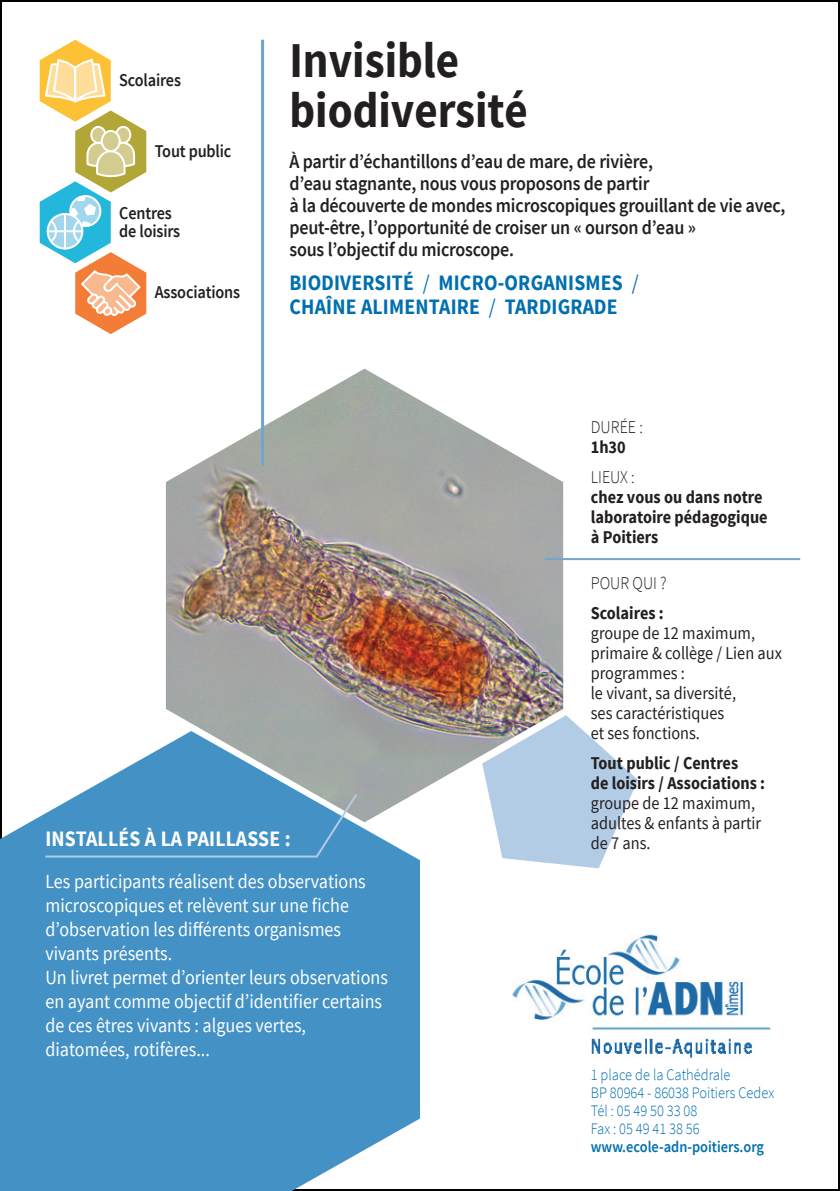
<style>
.page{position:relative;width:840px;height:1191px;background:#fff}
.page>*{position:absolute;margin:0;border:0;box-sizing:border-box;transform-origin:0 0}
.t1{font:700 50px/50px "Source Sans Pro";color:#231f20;scale:.9 1}
.t2{font:700 22px/24px "Source Sans Pro";letter-spacing:.01em;color:#006faf;scale:.9 1}
.t3{font:700 22px "Source Sans Pro";letter-spacing:.01em;color:#fff;scale:.9 1}
.t4{font:20px/24px "Source Sans Pro";color:#fff;scale:.9 1}
.t5{font:600 20px/22px "Source Sans Pro";letter-spacing:-.01em;color:#231f20;scale:.9 1}
.t6{font:18px/20px "Source Sans Pro";color:#231f20;scale:.9 1}
.t7{font:700 18px/20px "Source Sans Pro";color:#231f20;scale:.9 1}
.t8{font:600 18px/18px "Source Sans Pro";letter-spacing:-.01em;color:#231f20;scale:.9 1}
.t9{font:300 18px "Source Sans Pro";color:#231f20;scale:.9 1}
.t10{font:300 16px/18px "Source Sans Pro";color:#006faf;scale:.9 1}
.t11{font:600 16px "Source Sans Pro";color:#006faf;scale:.9 1}
.s1{font-weight:400}
</style>
<div class="page">
<svg style="left:0;top:731px;width:420px;height:460px;background:#549bc9"></svg>
<img style="left:512px;top:934px;width:258px;height:124px">
<svg style="left:494px;top:715px;width:143px;height:153px"></svg>
<img style="left:166px;top:369px;width:397px;height:453px">
<hr style="left:261px;top:40px;width:3px;height:425px;background:#71a5d0">
<hr style="left:544px;top:558px;width:255px;height:2px;background:#71a5d0">
<hr style="left:45px;top:855px;width:272px;height:2px;background:#b3cce5">
<svg style="left:313px;top:792px;width:46px;height:67px;background:#6da3c6"></svg>
<svg style="left:40px;top:40px;width:106px;height:294px"></svg>
<p class="t8" style="left:119px;top:72px;width:70px">Scolaires</p>
<p class="t8" style="left:155px;top:142px;width:87px">Tout public</p>
<p class="t8" style="left:119px;top:204px;width:69px">Centres de loisirs</p>
<p class="t8" style="left:155px;top:284px;width:96px">Associations</p>
<h1 class="t1" style="left:289px;top:37px;width:266px">Invisible biodiversité</h1>
<p class="t5" style="left:289px;top:151px;width:552px">À partir d’échantillons d’eau de mare, de rivière,<br>d’eau stagnante, nous vous proposons de partir<br>à la découverte de mondes microscopiques grouillant de vie avec, peut-être, l’opportunité de croiser un « ourson d’eau »<br>sous l’objectif du microscope.</p>
<p class="t2" style="left:289px;top:272px;width:389px">BIODIVERSITÉ <span class="s1">/</span> MICRO-ORGANISMES <span class="s1">/<br></span>CHAÎNE ALIMENTAIRE <span class="s1">/</span> TARDIGRADE</p>
<p class="t3" style="left:45px;top:824px;width:274px">INSTALLÉS À LA PAILLASSE :</p>
<p class="t4" style="left:45px;top:870px;width:382px">Les participants réalisent des observations microscopiques et relèvent sur une fiche d’observation les différents organismes vivants présents.<br>Un livret permet d’orienter leurs observations en ayant comme objectif d’identifier certains de ces êtres vivants : algues vertes, diatomées, rotifères...</p>
<p class="t9" style="left:590px;top:416px;width:59px">DURÉE :</p>
<p class="t7" style="left:590px;top:438px;width:40px">1h30</p>
<p class="t9" style="left:590px;top:466px;width:50px">LIEUX :</p>
<p class="t7" style="left:590px;top:488px;width:198px">chez vous ou dans notre laboratoire pédagogique à Poitiers</p>
<p class="t9" style="left:590px;top:572px;width:86px">POUR QUI ?</p>
<p class="t7" style="left:590px;top:603px;width:83px">Scolaires :</p>
<p class="t6" style="left:590px;top:623px;width:214px">groupe de 12 maximum, primaire &amp; collège / Lien aux programmes :<br>le vivant, sa diversité,<br>ses caractéristiques<br>et ses fonctions.</p>
<p class="t7" style="left:590px;top:753px;width:195px">Tout public / Centres<br>de loisirs / Associations :</p>
<p class="t6" style="left:590px;top:793px;width:191px">groupe de 12 maximum, adultes &amp; enfants à partir de 7 ans.</p>
<p class="t10" style="left:590px;top:1065px;width:205px">1 place de la Cathédrale<br>BP 80964 - 86038 Poitiers Cedex<br>Tél : 05 49 50 33 08<br>Fax : 05 49 41 38 56</p>
<p class="t11" style="left:590px;top:1136px;width:194px">www.ecole-adn-poitiers.org</p>
</div>
